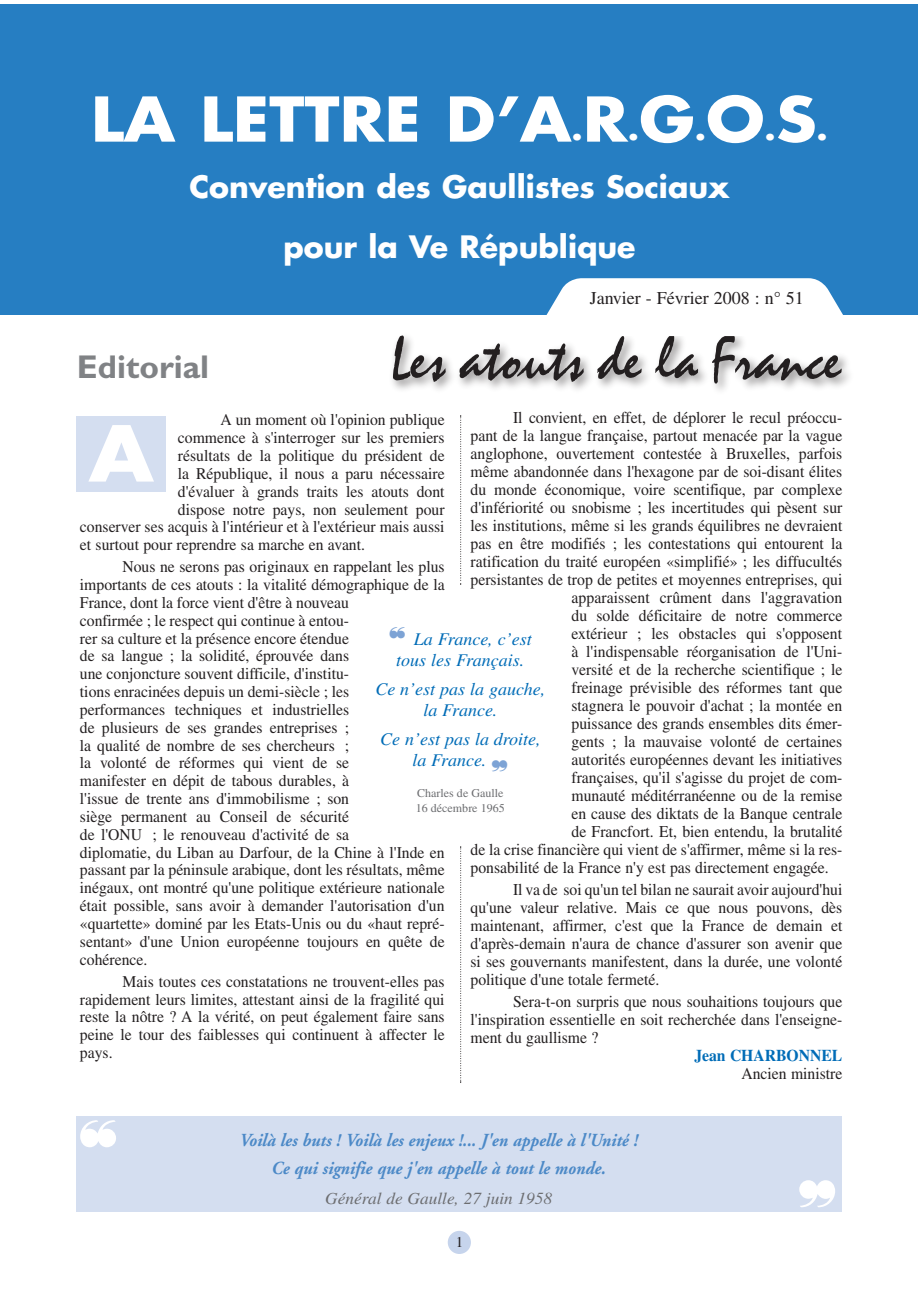
<style>
.page{position:relative;width:919px;height:1289px;background:#fff}
.page>*{position:absolute;margin:0;border:0;box-sizing:border-box;transform-origin:0 0}
.t1{font:700 75px "Futura";color:#fff;scale:1.11 1}
.t2{font:700 60px "Futura";color:#fff;scale:1.1 1}
.t3{font:60px "Mistral";color:#231f20;scale:.95 1}
.t4{font:700 33px "Gill Sans";color:#808285}
.t5{font:700 30px/60px "Futura";color:#fff;text-align:center}
.t6{font:italic 700 18.3px/27.6px "Adobe Garamond";color:#4c89c7;text-align:center;scale:.93 1}
.t7{font:18px "Times";color:#231f20}
.t8{font:italic 17.85px/20.9px "Times";color:#006cb7;text-align:center}
.t9{font:italic 16.8px "Times";color:#6c6d70}
.t10{font:16.5px/18px "Times";color:#231f20;text-align:justify;scale:.95 1}
.t11{font:700 16.5px "Times";color:#006cb7;scale:.95 1}
.t12{font:16.35px/17.9px "Times";color:#231f20;scale:.96 1}
.t13{font:15px "Times";color:#231f20}
.t14{font:11.85px/14.9px "Times";color:#6c6d70}
.s1{font-size:30px}
.s2{color:#7da3d5}
</style>
<div class="page">
<div style="left:447px;top:1230px;width:24px;height:23px;background:#c6d4ec;border-radius:50%"></div>
<div style="left:0;top:4px;width:918px;height:311px;background:#267ec2"></div>
<div style="left:388px;top:330px;width:467px;height:66px;background:#231f20;opacity:.5"></div>
<svg style="left:534px;top:278px;width:321px;height:58px"></svg>
<div style="left:77px;top:416px;width:89px;height:75px;background:#d4def0"></div>
<svg style="left:460px;top:415px;width:1px;height:169px"></svg>
<svg style="left:460px;top:846px;width:1px;height:236px"></svg>
<div style="left:77px;top:1116px;width:765px;height:96px;background:#d4def0"></div>
<h2 class="t2" style="left:91px;top:79px;width:671px">LA LETTRE D’A<span class="s1">.</span>R<span class="s1">.</span>G<span class="s1">.</span>O<span class="s1">.</span>S<span class="s1">.</span></h2>
<h3 class="t5" style="left:189px;top:156px;width:541px">Convention des Gaullistes Sociaux pour la Ve République</h3>
<h3 class="t4" style="left:77px;top:347px;width:134px">Editorial</h3>
<p class="t7" style="left:589px;top:288px;width:216px">Janvier - Février 2008 : n° 51</p>
<h2 class="t3" style="left:392px;top:324px;width:474px">Les atouts de la France</h2>
<p class="t10" style="left:513px;top:408px;width:348px">Il convient, en effet, de déplorer le recul préoccu-</p>
<p class="t10" style="left:470px;top:426px;width:393px">pant de la langue française, partout menacée par la vague</p>
<p class="t10" style="left:470px;top:444px;width:393px">anglophone, ouvertement contestée à Bruxelles, parfois</p>
<p class="t10" style="left:470px;top:462px;width:393px">même abandonnée dans l'hexagone par de soi-disant élites</p>
<p class="t10" style="left:470px;top:480px;width:393px">du monde économique, voire scentifique, par complexe</p>
<p class="t10" style="left:470px;top:498px;width:393px">d'infériorité ou snobisme ; les incertitudes qui pèsent sur</p>
<p class="t10" style="left:470px;top:516px;width:393px">les institutions, même si les grands équilibres ne devraient</p>
<p class="t10" style="left:470px;top:534px;width:393px">pas en être modifiés ; les contestations qui entourent la</p>
<p class="t10" style="left:470px;top:552px;width:393px">ratification du traité européen «simplifié» ; les diffucultés</p>
<p class="t10" style="left:470px;top:570px;width:393px">persistantes de trop de petites et moyennes entreprises, qui</p>
<p class="t10" style="left:571px;top:588px;width:286px">apparaissent crûment dans l'aggravation</p>
<p class="t10" style="left:571px;top:606px;width:286px">du solde déficitaire de notre commerce</p>
<p class="t10" style="left:571px;top:624px;width:286px">extérieur ; les obstacles qui s'opposent</p>
<p class="t10" style="left:571px;top:642px;width:286px">à l'indispensable réorganisation de l'Uni-</p>
<p class="t10" style="left:571px;top:660px;width:287px">versité et de la recherche scientifique ; le</p>
<p class="t10" style="left:571px;top:678px;width:286px">freinage prévisible des réformes tant que</p>
<p class="t10" style="left:571px;top:696px;width:286px">stagnera le pouvoir d'achat ; la montée en</p>
<p class="t10" style="left:571px;top:714px;width:286px">puissance des grands ensembles dits émer-</p>
<p class="t10" style="left:571px;top:732px;width:286px">gents ; la mauvaise volonté de certaines</p>
<p class="t10" style="left:571px;top:750px;width:286px">autorités européennes devant les initiatives</p>
<p class="t10" style="left:571px;top:768px;width:286px">françaises, qu'il s'agisse du projet de com-</p>
<p class="t10" style="left:571px;top:786px;width:286px">munauté méditérranéenne ou de la remise</p>
<p class="t10" style="left:571px;top:804px;width:286px">en cause des diktats de la Banque centrale</p>
<p class="t10" style="left:571px;top:822px;width:286px">de Francfort. Et, bien entendu, la brutalité</p>
<p class="t10" style="left:470px;top:840px;width:393px">de la crise financière qui vient de s'affirmer, même si la res-</p>
<p class="t10" style="left:470px;top:858px;width:378px">ponsabilité de la France n'y est pas directement engagée.</p>
<p class="t10" style="left:470px;top:880px;width:393px;text-indent:43px">Il va de soi qu'un tel bilan ne saurait avoir aujourd'hui qu'une valeur relative. Mais ce que nous pouvons, dès maintenant, affirmer, c'est que la France de demain et d'après-demain n'aura de chance d'assurer son avenir que si ses gouvernants manifestent, dans la durée, une volonté politique d'une totale fermeté.</p>
<p class="t10" style="left:470px;top:992px;width:393px;text-indent:43px">Sera-t-on surpris que nous souhaitions toujours que l'inspiration essentielle en soit recherchée dans l'enseigne&shy;ment du gaullisme ?</p>
<p class="t11" style="left:694px;top:1045px;width:157px">Jean CHARBONNEL</p>
<p class="t10" style="left:741px;top:1064px;width:108px">Ancien ministre</p>
<p class="t12" style="left:220px;top:411px;width:235px">A un moment où l'opinion publique</p>
<p class="t12" style="left:178px;top:428px;width:279px">commence à s'interroger sur les premiers</p>
<p class="t12" style="left:178px;top:446px;width:279px">résultats de la politique du président de</p>
<p class="t12" style="left:178px;top:464px;width:279px">la République, il nous a paru nécessaire</p>
<p class="t12" style="left:178px;top:482px;width:279px">d'évaluer à grands traits les atouts dont</p>
<p class="t12" style="left:178px;top:500px;width:279px">dispose notre pays, non seulement pour</p>
<p class="t12" style="left:80px;top:518px;width:381px">conserver ses acquis à l'intérieur et à l'extérieur mais aussi</p>
<p class="t12" style="left:80px;top:535px;width:298px">et surtout pour reprendre sa marche en avant.</p>
<p class="t12" style="left:80px;top:557px;width:381px;text-indent:43px">Nous ne serons pas originaux en rappelant les plus importants de ces atouts : la vitalité démographique de la France, dont la force vient d'être à nouveau<br>confirmée ; le respect qui continue à entou-<br>rer sa culture et la présence encore étendue<br>de sa langue ; la solidité, éprouvée dans<br>une conjoncture souvent difficile, d'institu-<br>tions enracinées depuis un demi-siècle ; les<br>performances techniques et industrielles<br>de plusieurs de ses grandes entreprises ;<br>la qualité de nombre de ses chercheurs ;<br>la volonté de réformes qui vient de se<br>manifester en dépit de tabous durables, à<br>l'issue de trente ans d'immobilisme ; son<br>siège permanent au Conseil de sécurité<br>de l'ONU ; le renouveau d'activité de sa<br>diplomatie, du Liban au Darfour, de la Chine à l'Inde en passant par la péninsule arabique, dont les résultats, même inégaux, ont montré qu'une politique extérieure nationale était possible, sans avoir à demander l'autorisation d'un «quartette» dominé par les Etats-Unis ou du «haut repré&shy;sentant» d'une Union européenne toujours en quête de cohérence.</p>
<p class="t12" style="left:80px;top:972px;width:381px;text-align:justify;text-indent:43px">Mais toutes ces constatations ne trouvent-elles pas rapidement leurs limites, attestant ainsi de la fragilité qui reste la nôtre ? A la vérité, on peut également faire sans peine le tour des faiblesses qui continuent à affecter le pays.</p>
<h1 class="t1" style="left:89px;top:403px;width:60px">A</h1>
<p class="t8" style="left:389px;top:628px;width:144px"><span class="s2">❝</span> La France, c’est tous les Français.</p>
<p class="t8" style="left:375px;top:679px;width:171px">Ce n’est pas la gauche, la France.</p>
<p class="t8" style="left:412px;top:729px;width:130px;text-align:left;text-indent:-32px">Ce n’est pas la droite, la France.</p>
<p class="t14" style="left:415px;top:785px;width:91px">Charles de Gaulle<br>16 décembre 1965</p>
<p class="t6" style="left:239px;top:1127px;width:430px">Voilà les buts ! Voilà les enjeux !... J'en appelle à l'Unité !<br>Ce qui signifie que j'en appelle à tout le monde.</p>
<p class="t9" style="left:325px;top:1188px;width:228px">Général de Gaulle, 27 juin 1958</p>
<p class="t13" style="left:455px;top:1233px;width:9px">1</p>
</div>
